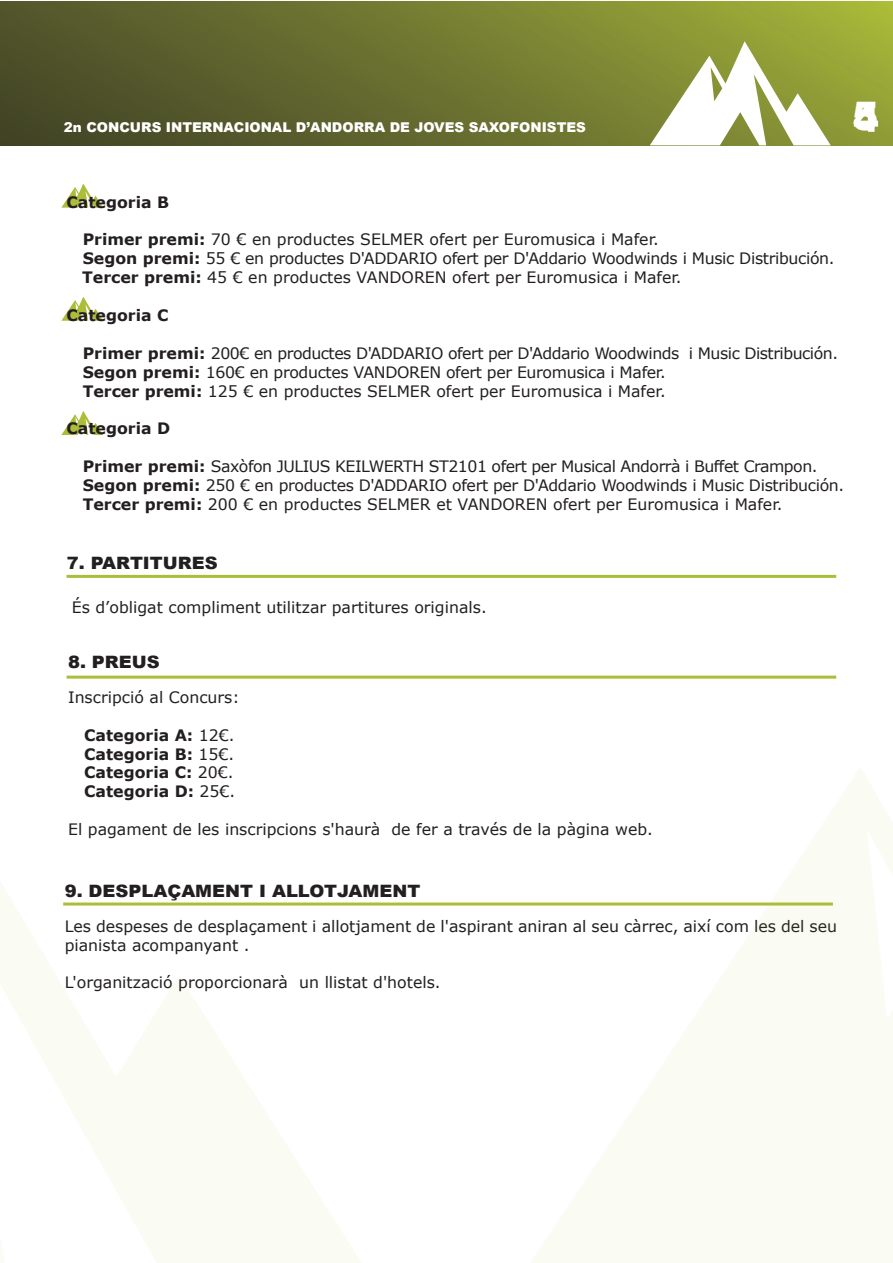
<style>
.page{position:relative;width:893px;height:1263px;background:#fff}
.page>*{position:absolute;margin:0;border:0;box-sizing:border-box;transform-origin:0 0}
.t1{font:900 39.3px "Arial";color:#fff}
.t2{font:900 17.1px "Arial";color:#231f20;scale:1.05 1}
.t3{font:15.75px/18.9px "Verdana";color:#231f20}
.t4{font:15.75px/18.9px "Verdana";letter-spacing:-.02em;color:#231f20}
.t5{font:700 15.75px/18.9px "Verdana";color:#231f20;text-align:justify}
.t6{font:900 13.5px "Arial";color:#fff}
.s1{font-weight:700}
.s2{font-weight:400}
</style>
<div class="page">
<svg style="left:0;top:882px;width:362px;height:381px"></svg>
<svg style="left:0;top:1px;width:893px;height:144px;background:#6b722f"></svg>
<svg style="left:854px;top:104px;width:24px;height:28px"></svg>
<hr style="left:63px;top:902px;width:770px;height:3px;background:#acbd39">
<svg style="left:650px;top:41px;width:181px;height:104px"></svg>
<svg style="left:61px;top:184px;width:42px;height:24px"></svg>
<svg style="left:61px;top:297px;width:42px;height:24px"></svg>
<svg style="left:61px;top:411px;width:42px;height:24px"></svg>
<hr style="left:67px;top:575px;width:769px;height:3px;background:#acbd39">
<hr style="left:67px;top:676px;width:769px;height:3px;background:#acbd39">
<svg style="left:530px;top:768px;width:363px;height:495px;fill:#fafbf3"></svg>
<p class="t6" style="left:64px;top:117px;width:523px">2n CONCURS INTERNACIONAL D’ANDORRA DE JOVES SAXOFONISTES</p>
<h1 class="t1" style="left:852px;top:88px;width:28px">5</h1>
<p class="t5" style="left:67px;top:192px;width:104px">Categoria B</p>
<p class="t3" style="left:82px;top:230px;width:754px"><span class="s1">Primer premi:</span> 70 € en productes SELMER ofert per Euromusica i Mafer.<br><span class="s1">Segon premi:</span> 55 € en productes D'ADDARIO ofert per D'Addario Woodwinds i Music Distribución.<br><span class="s1">Tercer premi:</span> 45 € en productes VANDOREN ofert per Euromusica i Mafer.</p>
<p class="t5" style="left:67px;top:305px;width:103px">Categoria C</p>
<p class="t4" style="left:83px;top:343px;width:757px"><span class="s1">Primer premi:</span> 200€ en productes D'ADDARIO ofert per D'Addario Woodwinds i Music Distribución.<br><span class="s1">Segon premi:</span> 160€ en productes VANDOREN ofert per Euromusica i Mafer.<br><span class="s1">Tercer premi:</span> 125 € en productes SELMER ofert per Euromusica i Mafer.</p>
<p class="t5" style="left:67px;top:419px;width:105px">Categoria D</p>
<p class="t4" style="left:83px;top:457px;width:763px"><span class="s1">Primer premi:</span> Saxòfon JULIUS KEILWERTH ST2101 ofert per Musical Andorrà i Buffet Crampon.<br><span class="s1">Segon premi:</span> 250 € en productes D'ADDARIO ofert per D'Addario Woodwinds i Music Distribución.<br><span class="s1">Tercer premi:</span> 200 € en productes SELMER et VANDOREN ofert per Euromusica i Mafer.</p>
<p class="t2" style="left:67px;top:550px;width:145px">7. PARTITURES</p>
<p class="t3" style="left:72px;top:598px;width:416px">És d’obligat compliment utilitzar partitures originals.</p>
<p class="t2" style="left:68px;top:650px;width:89px">8. PREUS</p>
<p class="t3" style="left:68px;top:687px;width:173px">Inscripció al Concurs:</p>
<p class="t5" style="left:84px;top:725px;width:153px">Categoria A: <span class="s2">12€.<br></span>Categoria B: <span class="s2">15€.<br></span>Categoria C: <span class="s2">20€.<br></span>Categoria D: <span class="s2">25€.</span></p>
<p class="t3" style="left:68px;top:820px;width:586px">El pagament de les inscripcions s'haurà de fer a través de la pàgina web.</p>
<p class="t2" style="left:65px;top:878px;width:340px">9. DESPLAÇAMENT I ALLOTJAMENT</p>
<p class="t3" style="left:65px;top:916px;width:774px">Les despeses de desplaçament i allotjament de l'aspirant aniran al seu càrrec, així com les del seu pianista acompanyant .</p>
<p class="t3" style="left:65px;top:973px;width:377px">L'organització proporcionarà un llistat d'hotels.</p>
</div>
